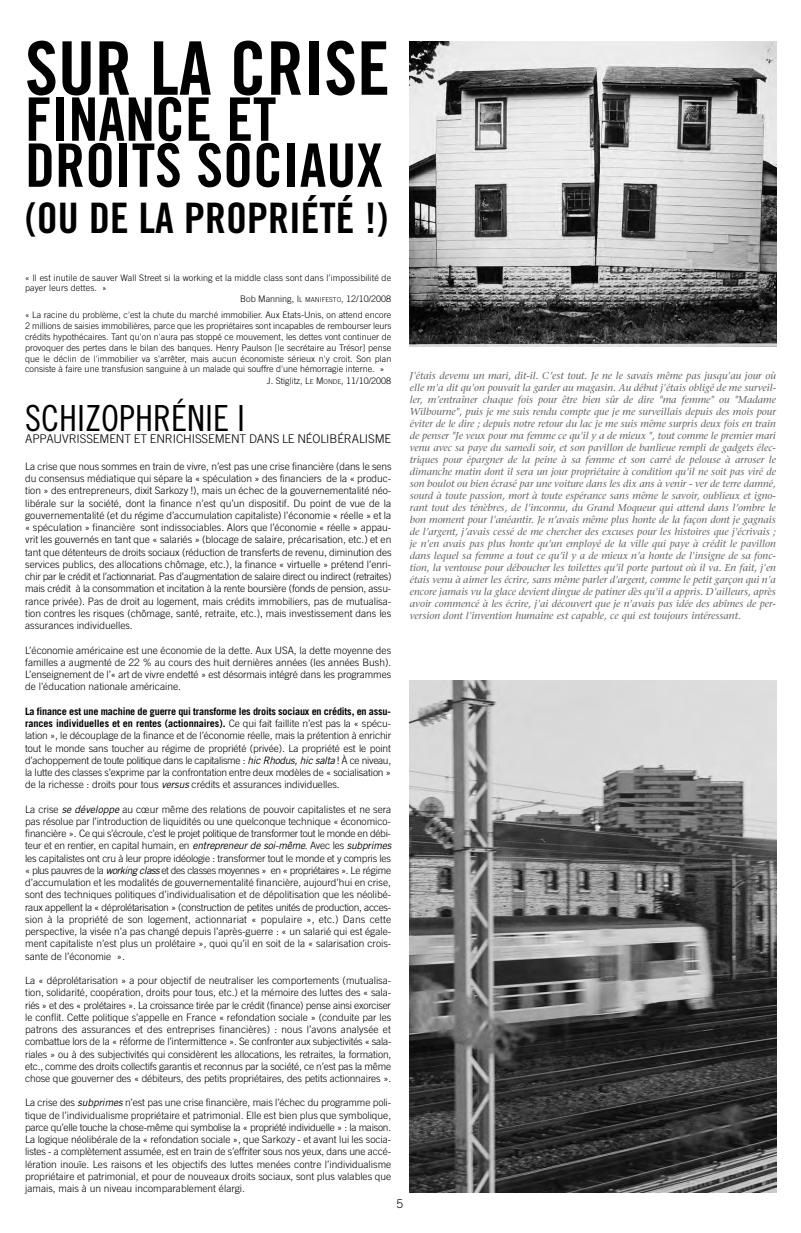
<style>
.page{position:relative;width:801px;height:1233px;background:#fff}
.page>*{position:absolute;margin:0;border:0;box-sizing:border-box;transform-origin:0 0}
.t1{font:74px "Trade Gothic Bold Cond Twenty";color:#000}
.t2{font:60px/46px "Trade Gothic Bold Cond Twenty";color:#000}
.t3{font:42px "Trade Gothic Bold Cond Twenty";color:#000}
.t4{font:36px "Trade Gothic Cond Eighteen";color:#000}
.t5{font:300 12px "Trade Gothic";letter-spacing:-.01em;color:#000}
.t6{font:300 10.2px/12.2px "Trade Gothic";color:#000;text-align:justify}
.t7{font:italic 10px/12px "Stone Serif";color:#666;text-align:justify}
.t8{font:300 9px/10.8px "Trade Gothic";letter-spacing:.01em;color:#000;text-align:justify}
.s1{font-size:6.8px}
.s2{font-weight:700}
.s3{font-weight:400;font-style:italic}
</style>
<div class="page">
<svg style="left:409px;top:41px;width:368px;height:1152px"></svg>
<h1 class="t1" style="left:25px;top:41px;width:366px">SUR LA CRISE</h1>
<h2 class="t2" style="left:25px;top:101px;width:359px">FINANCE ET<br>DROITS SOCIAUX</h2>
<h3 class="t3" style="left:25px;top:202px;width:364px">(OU DE LA PROPRIÉTÉ !)</h3>
<p class="t8" style="left:25px;top:273px;width:367px">« Il est inutile de sauver Wall Street si la working et la middle class sont dans l’impossibilité de</p>
<p class="t8" style="left:25px;top:284px;width:83px">payer leurs dettes. »</p>
<p class="t8" style="left:240px;top:294px;width:152px">Bob Manning, I<span class="s1">L MANIFESTO</span>, 12/10/2008</p>
<p class="t8" style="left:25px;top:311px;width:368px">« La racine du problème, c'est la chute du marché immobilier. Aux Etats-Unis, on attend encore 2 millions de saisies immobilières, parce que les propriétaires sont incapables de rembourser leurs crédits hypothécaires. Tant qu'on n'aura pas stoppé ce mouvement, les dettes vont continuer de provoquer des pertes dans le bilan des banques. Henry Paulson [le secrétaire au Trésor] pense que le déclin de l'immobilier va s'arrêter, mais aucun économiste sérieux n'y croit. Son plan consiste à faire une transfusion sanguine à un malade qui souffre d'une hémorragie interne. »</p>
<p class="t8" style="left:267px;top:376px;width:126px">J. Stiglitz, L<span class="s1">E</span> M<span class="s1">ONDE</span>, 11/10/2008</p>
<h3 class="t4" style="left:25px;top:405px;width:221px">SCHIZOPHRÉNIE I</h3>
<p class="t5" style="left:25px;top:434px;width:368px">APPAUVRISSEMENT ET ENRICHISSEMENT DANS LE NÉOLIBÉRALISME</p>
<p class="t6" style="left:25px;top:461px;width:368px">La crise que nous sommes en train de vivre, n’est pas une crise financière (dans le sens du consensus médiatique qui sépare la « spéculation » des financiers de la « produc&shy;tion » des entrepreneurs, dixit Sarkozy !), mais un échec de la gouvernementalité néo&shy;libérale sur la société, dont la finance n’est qu’un dispositif. Du point de vue de la gouvernementalité (et du régime d’accumulation capitaliste) l’économie « réelle » et la « spéculation » financière sont indissociables. Alors que l’économie « réelle » appau&shy;vrit les gouvernés en tant que « salariés » (blocage de salaire, précarisation, etc.) et en tant que détenteurs de droits sociaux (réduction de transferts de revenu, diminution des services publics, des allocations chômage, etc.), la finance « virtuelle » prétend l’enri&shy;chir par le crédit et l’actionnariat. Pas d’augmentation de salaire direct ou indirect (retraites) mais crédit à la consommation et incitation à la rente boursière (fonds de pension, assu&shy;rance privée). Pas de droit au logement, mais crédits immobiliers, pas de mutualisa&shy;tion contres les risques (chômage, santé, retraite, etc.), mais investissement dans les assurances individuelles.</p>
<p class="t6" style="left:25px;top:645px;width:368px">L’économie américaine est une économie de la dette. Aux USA, la dette moyenne des familles a augmenté de 22 % au cours des huit dernières années (les années Bush).<br>L’enseignement de l’« art de vivre endetté » est désormais intégré dans les programmes de l’éducation nationale américaine.</p>
<p class="t6" style="left:25px;top:706px;width:368px"><span class="s2">La finance est une machine de guerre qui transforme les droits sociaux en crédits, en assu&shy;rances individuelles et en rentes (actionnaires).</span> Ce qui fait faillite n’est pas la « spécu&shy;lation », le découplage de la finance et de l’économie réelle, mais la prétention à enrichir tout le monde sans toucher au régime de propriété (privée). La propriété est le point d’achoppement de toute politique dans le capitalisme : <span class="s3">hic Rhodus, hic salta</span> ! À ce niveau, la lutte des classes s’exprime par la confrontation entre deux modèles de « socialisation » de la richesse : droits pour tous <span class="s3">versus</span> crédits et assurances individuelles.</p>
<p class="t6" style="left:25px;top:804px;width:368px">La crise <span class="s3">se développe</span> au cœur même des relations de pouvoir capitalistes et ne sera pas résolue par l’introduction de liquidités ou une quelconque technique « économico&shy;financière ». Ce qui s’écroule, c’est le projet politique de transformer tout le monde en débi&shy;teur et en rentier, en capital humain, en <span class="s3">entrepreneur de soi-même</span>. Avec les <span class="s3">subprimes </span>les capitalistes ont cru à leur propre idéologie : transformer tout le monde et y compris les « plus pauvres de la <span class="s3">working class</span> et des classes moyennes » en « propriétaires ». Le régime d’accumulation et les modalités de gouvernementalité financière, aujourd’hui en crise, sont des techniques politiques d’individualisation et de dépolitisation que les néolibé&shy;raux appellent la « déprolétarisation » (construction de petites unités de production, acces&shy;sion à la propriété de son logement, actionnariat « populaire », etc.) Dans cette perspective, la visée n’a pas changé depuis l’après-guerre : « un salarié qui est égale&shy;ment capitaliste n’est plus un prolétaire », quoi qu’il en soit de la « salarisation crois&shy;sante de l’économie ».</p>
<p class="t6" style="left:25px;top:975px;width:368px">La « déprolétarisation » a pour objectif de neutraliser les comportements (mutualisa&shy;tion, solidarité, coopération, droits pour tous, etc.) et la mémoire des luttes des « sala&shy;riés » et des « prolétaires ». La croissance tirée par le crédit (finance) pense ainsi exorciser le conflit. Cette politique s’appelle en France « refondation sociale » (conduite par les patrons des assurances et des entreprises financières) : nous l’avons analysée et combattue lors de la « réforme de l’intermittence ». Se confronter aux subjectivités « sala&shy;riales » ou à des subjectivités qui considèrent les allocations, les retraites, la formation, etc., comme des droits collectifs garantis et reconnus par la société, ce n’est pas la même chose que gouverner des « débiteurs, des petits propriétaires, des petits actionnaires ».</p>
<p class="t6" style="left:25px;top:1098px;width:368px">La crise des <span class="s3">subprimes</span> n’est pas une crise financière, mais l’échec du programme poli&shy;tique de l’individualisme propriétaire et patrimonial. Elle est bien plus que symbolique, parce qu’elle touche la chose-même qui symbolise la « propriété individuelle » : la maison.<br>La logique néolibérale de la « refondation sociale », que Sarkozy - et avant lui les socia&shy;listes - a complètement assumée, est en train de s’effriter sous nos yeux, dans une accé&shy;lération inouïe. Les raisons et les objectifs des luttes menées contre l’individualisme propriétaire et patrimonial, et pour de nouveaux droits sociaux, sont plus valables que jamais, mais à un niveau incomparablement élargi.</p>
<p class="t7" style="left:410px;top:370px;width:368px">J'étais devenu un mari, dit-il. C’est tout. Je ne le savais même pas jusqu'au jour où elle m'a dit qu'on pouvait la garder au magasin. Au début j'étais obligé de me surveil&shy;ler, m’entraîner chaque fois pour être bien sûr de dire "ma femme" ou "Madame Wilbourne", puis je me suis rendu compte que je me surveillais depuis des mois pour éviter de le dire ; depuis notre retour du lac je me suis même surpris deux fois en train de penser "Je veux pour ma femme ce qu'il y a de mieux ", tout comme le premier mari venu avec sa paye du samedi soir, et son pavillon de banlieue rempli de gadgets élec&shy;triques pour épargner de la peine à sa femme et son carré de pelouse à arroser le dimanche matin dont il sera un jour propriétaire à condition qu'il ne soit pas viré de son boulot ou bien écrasé par une voiture dans les dix ans à venir - ver de terre damné, sourd à toute passion, mort à toute espérance sans même le savoir, oublieux et igno&shy;rant tout des ténèbres, de l'inconnu, du Grand Moqueur qui attend dans l’ombre le bon moment pour l'anéantir. Je n’avais même plus honte de la façon dont je gagnais de l’argent, j’avais cessé de me chercher des excuses pour les histoires que j'écrivais ; je n'en avais pas plus honte qu’un employé de la ville qui paye à crédit le pavillon dans lequel sa femme a tout ce qu’il y a de mieux n'a honte de l'insigne de sa fonc&shy;tion, la ventouse pour déboucher les toilettes qu’il porte partout où il va. En fait, j'en étais venu à aimer les écrire, sans même parler d'argent, comme le petit garçon qui n'a encore jamais vu la glace devient dingue de patiner dès qu'il a appris. D'ailleurs, après avoir commencé à les écrire, j'ai découvert que je n'avais pas idée des abîmes de per&shy;version dont l'invention humaine est capable, ce qui est toujours intéressant.</p>
<p class="t5" style="left:397px;top:1199px;width:8px">5</p>
</div>
